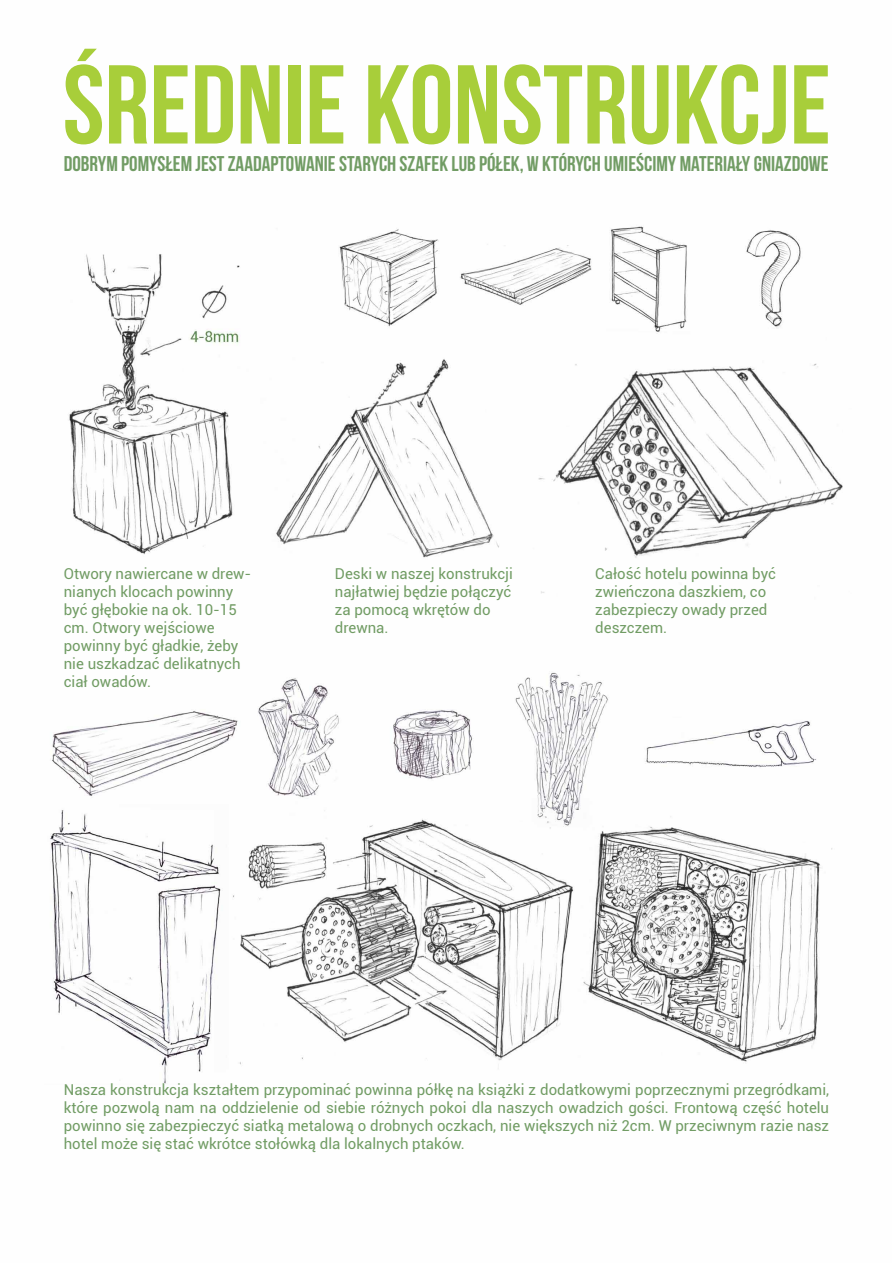
<style>
.page{position:relative;width:893px;height:1263px;background:#fff}
.page>*{position:absolute;margin:0;border:0;box-sizing:border-box;transform-origin:0 0}
.t1{font:111.75px "Bebas Neue";color:#a8ce3a}
.t2{font:72px "Bebas Neue";color:#a8ce3a}
.t3{font:21.3px "Bebas Neue";color:#719c64}
.t4{font:15px/18px "Roboto";color:#719c64}
</style>
<div class="page">
<img style="left:50px;top:226px;width:793px;height:858px">
<p class="t1" style="left:63px;top:44px;width:770px">ŚREDNIE KONSTRUKCJE</p>
<p class="t3" style="left:64px;top:152px;width:766px">DOBRYM POMYSŁEM JEST ZAADAPTOWANIE STARYCH SZAFEK LUB PÓŁEK, W KTÓRYCH UMIEŚCIMY MATERIAŁY GNIAZDOWE</p>
<p class="t2" style="left:64px;top:57px;width:135px">TYTÓŁ</p>
<p class="t4" style="left:64px;top:564px;width:189px">Otwory nawiercane w drew&shy;nianych klocach powinny być głębokie na ok. 10-15 cm. Otwory wejściowe powinny być gładkie, żeby nie uszkadzać delikatnych ciał owadów.</p>
<p class="t4" style="left:335px;top:564px;width:180px">Deski w naszej konstrukcji najłatwiej będzie połączyć za pomocą wkrętów do drewna.</p>
<p class="t4" style="left:595px;top:564px;width:182px">Całość hotelu powinna być zwieńczona daszkiem, co zabezpieczy owady przed deszczem.</p>
<p class="t4" style="left:64px;top:1080px;width:767px;text-align:justify">Nasza konstrukcja kształtem przypominać powinna półkę na książki z dodatkowymi poprzecznymi przegródkami, które pozwolą nam na oddzielenie od siebie różnych pokoi dla naszych owadzich gości. Frontową część hotelu powinno się zabezpieczyć siatką metalową o drobnych oczkach, nie większych niż 2cm. W przeciwnym razie nasz hotel może się stać wkrótce stołówką dla lokalnych ptaków.</p>
</div>
